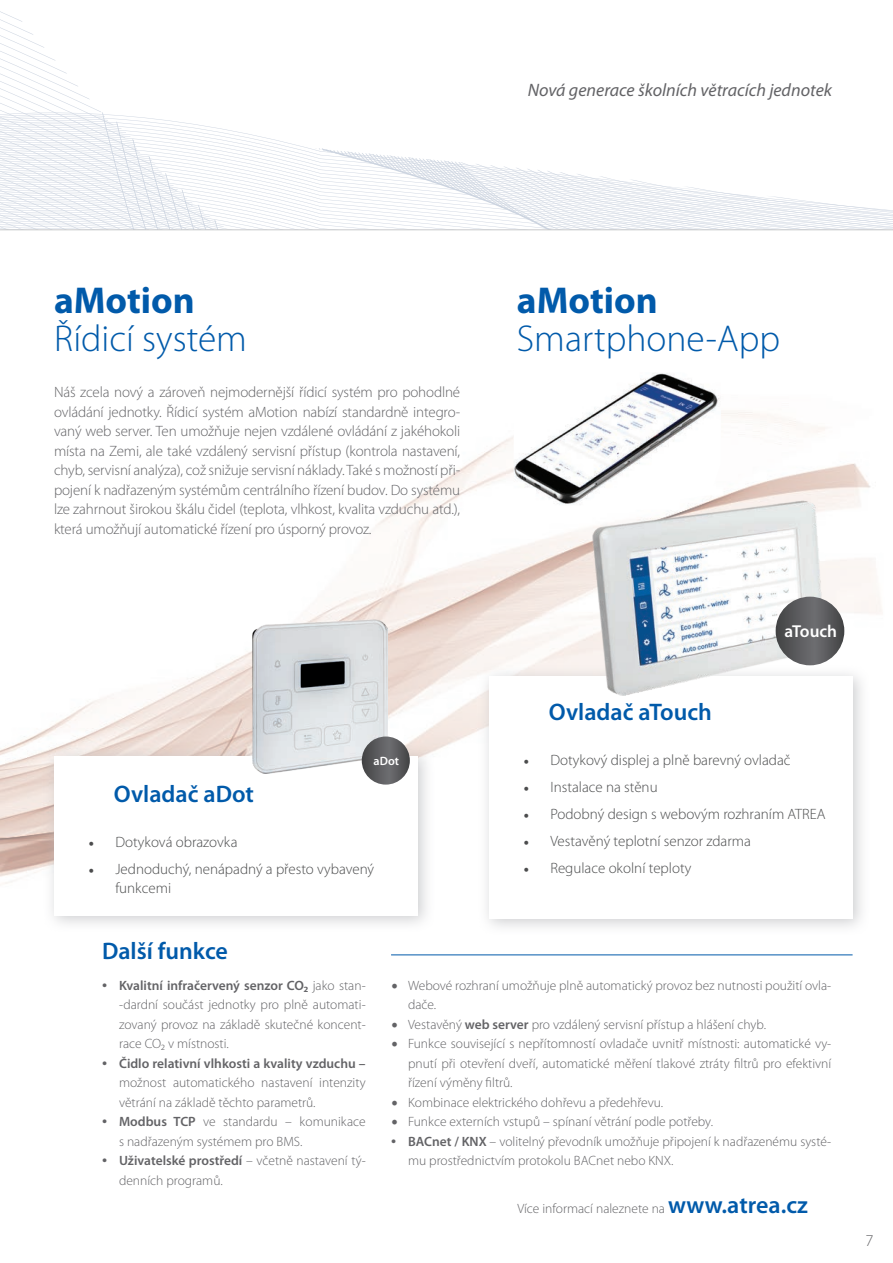
<style>
.page{position:relative;width:893px;height:1263px;background:#fff}
.page>*{position:absolute;margin:0;border:0;box-sizing:border-box;transform-origin:0 0}
.t1{font:300 37.5px "Myriad Pro";color:#015aaa}
.t2{font:700 37.5px "Myriad Pro";color:#015aaa}
.t3{font:600 24px "Myriad Pro";color:#015aaa}
.t4{font:italic 18px "Myriad Pro";color:#636366}
.t5{font:600 17.25px "Myriad Pro";color:#fff}
.t6{font:300 16.5px "Myriad Pro";color:#636366}
.t7{font:300 15px/19.5px "Myriad Pro";letter-spacing:-.01em;color:#636366;text-align:justify}
.t8{font:300 15px/19.5px "Myriad Pro";color:#4b4c4d}
.t9{font:300 13.5px/19.5px "Myriad Pro";color:#636366}
.t10{font:600 12.15px "Myriad Pro";color:#fff}
.s1{font-family:"Minion Pro";font-weight:400}
.s2{font-weight:400;font-size:18px}
.s3{font-weight:600}
.s4{font-family:"Minion Pro";font-weight:400;font-size:18px}
.s5{font-weight:600;font-size:24px;color:#015aaa}
</style>
<div class="page">
<img style="left:0;top:412px;width:882px;height:472px">
<hr style="left:391px;top:955px;width:462px;height:1px;background:#015aaa">
<svg style="left:0;top:11px;width:893px;height:219px"></svg>
<hr style="left:0;top:230px;width:893px;height:1px;background:#c7c8ca">
<img style="left:514px;top:373px;width:207px;height:132px">
<div style="left:478px;top:665px;width:392px;height:270px;background:#bebfc2;opacity:.75"></div>
<div style="left:489px;top:676px;width:364px;height:242px;background:#fff"></div>
<div style="left:43px;top:744px;width:392px;height:189px;background:#bebfc2;opacity:.75"></div>
<div style="left:54px;top:756px;width:364px;height:160px;background:#fff"></div>
<img style="left:592px;top:501px;width:232px;height:194px">
<svg style="left:776px;top:597px;width:68px;height:68px;background:#5b5b5e"></svg>
<img style="left:253px;top:620px;width:135px;height:154px">
<svg style="left:362px;top:736px;width:48px;height:49px;background:#5f5f61"></svg>
<p class="t4" style="left:528px;top:81px;width:306px">Nová generace školních větracích jednotek</p>
<p class="t2" style="left:54px;top:280px;width:142px">aMotion</p>
<p class="t1" style="left:54px;top:318px;width:194px">Řídicí systém</p>
<p class="t7" style="left:54px;top:382px;width:408px">Náš zcela nový a zároveň nejmodernější řídicí systém pro pohodlné ovládání jednotky. Řídicí systém aMotion nabízí standardně integro&shy;vaný web server. Ten umožňuje nejen vzdálené ovládání z jakéhokoli místa na Zemi, ale také vzdálený servisní přístup (kontrola nastavení, chyb, servisní analýza), což snižuje servisní náklady. Také s možností při&shy;pojení k nadřazeným systémům centrálního řízení budov. Do systému lze zahrnout širokou škálu čidel (teplota, vlhkost, kvalita vzduchu atd.), která umožňují automatické řízení pro úsporný provoz.</p>
<p class="t2" style="left:517px;top:280px;width:142px">aMotion</p>
<p class="t1" style="left:517px;top:318px;width:265px">Smartphone-App</p>
<p class="t3" style="left:114px;top:781px;width:142px">Ovladač aDot</p>
<p class="t10" style="left:374px;top:754px;width:27px">aDot</p>
<p class="t8" style="left:88px;top:832px;width:151px"><span class="s1">•</span> Dotyková obrazovka</p>
<p class="t8" style="left:115px;top:859px;width:260px;text-indent:-27px"><span class="s1">•</span> Jednoduchý, nenápadný a přesto vybavený funkcemi</p>
<p class="t3" style="left:102px;top:938px;width:127px">Další funkce</p>
<p class="t3" style="left:549px;top:699px;width:164px">Ovladač aTouch</p>
<p class="t5" style="left:784px;top:622px;width:54px">aTouch</p>
<p class="t8" style="left:523px;top:750px;width:269px"><span class="s1">•</span> Dotykový displej a plně barevný ovladač</p>
<p class="t8" style="left:523px;top:777px;width:136px"><span class="s1">•</span> Instalace na stěnu</p>
<p class="t8" style="left:523px;top:804px;width:304px"><span class="s1">•</span> Podobný design s webovým rozhraním ATREA</p>
<p class="t8" style="left:523px;top:831px;width:229px"><span class="s1">•</span> Vestavěný teplotní senzor zdarma</p>
<p class="t8" style="left:523px;top:858px;width:170px"><span class="s1">•</span> Regulace okolní teploty</p>
<p class="t9" style="left:119px;top:976px;width:248px;text-align:justify;text-indent:-17px"><span class="s2">•</span> <span class="s3">Kvalitní infračervený senzor CO₂</span> jako stan--dardní součást jednotky pro plně automati&shy;zovaný provoz na základě skutečné koncent&shy;race CO₂ v místnosti.</p>
<p class="t9" style="left:119px;top:1054px;width:248px;text-align:justify;text-indent:-17px"><span class="s2">•</span> <span class="s3">Čidlo relativní vlhkosti a kvality vzduchu – </span>možnost automatického nastavení intenzity větrání na základě těchto parametrů.</p>
<p class="t9" style="left:119px;top:1112px;width:248px;text-indent:-17px"><span class="s2">•</span> <span class="s3">Modbus TCP</span> ve standardu – komunikace s nadřazeným systémem pro BMS.</p>
<p class="t9" style="left:119px;top:1151px;width:248px;text-indent:-17px"><span class="s2">•</span> <span class="s3">Uživatelské prostředí</span> – včetně nastavení tý&shy;denních programů.</p>
<p class="t9" style="left:408px;top:976px;width:425px;text-indent:-17px"><span class="s4">•</span> Webové rozhraní umožňuje plně automatický provoz bez nutnosti použití ovla&shy;dače.</p>
<p class="t9" style="left:391px;top:1015px;width:376px"><span class="s4">•</span> Vestavěný <span class="s3">web server</span> pro vzdálený servisní přístup a hlášení chyb.</p>
<p class="t9" style="left:408px;top:1034px;width:425px;text-align:justify;text-indent:-17px"><span class="s4">•</span> Funkce související s nepřítomností ovladače uvnitř místnosti: automatické vy&shy;pnutí při otevření dveří, automatické měření tlakové ztráty filtrů pro efektivní řízení výměny filtrů.</p>
<p class="t9" style="left:391px;top:1093px;width:274px"><span class="s4">•</span> Kombinace elektrického dohřevu a předehřevu.</p>
<p class="t9" style="left:391px;top:1112px;width:324px"><span class="s4">•</span> Funkce externích vstupů – spínaní větrání podle potřeby.</p>
<p class="t9" style="left:408px;top:1132px;width:425px;text-indent:-17px"><span class="s2">•</span> <span class="s3">BACnet / KNX</span> – volitelný převodník umožňuje připojení k nadřazenému systé&shy;mu prostřednictvím protokolu BACnet nebo KNX.</p>
<p class="t9" style="left:517px;top:1199px;width:292px">Více informací naleznete na <span class="s5">www.atrea.cz</span></p>
<p class="t6" style="left:865px;top:1231px;width:10px">7</p>
</div>
